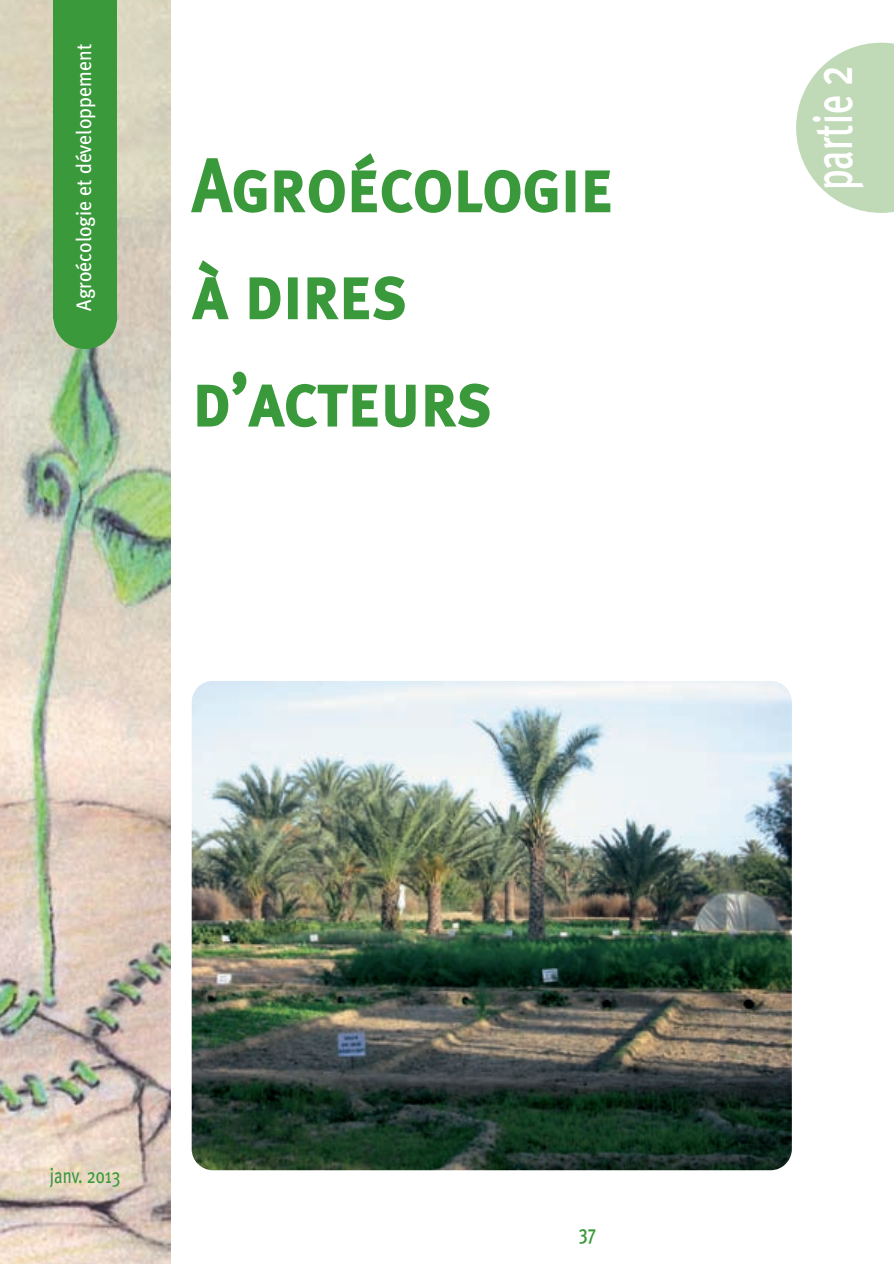
<style>
.page{position:relative;width:894px;height:1264px;background:#fff}
.page>*{position:absolute;margin:0;border:0;box-sizing:border-box;transform-origin:0 0}
.t1{font:75px/107.1px "Meta Plus Medium Caps";color:#3a9a3b;scale:.9 1}
.t2{font:500 54px "Meta Plus";color:#fff;scale:.7 1}
.t3{font:21px "Meta Plus";color:#fff;scale:.95 1}
.t4{font:21px "Meta Plus";color:#3a9a3b;scale:.8 1}
.t5{font:500 21px "Meta Plus";color:#3a9a3b;scale:.8 1}
</style>
<div class="page">
<img style="left:0;top:0;width:893px;height:1263px">
<p class="t3" style="left:72px;top:311px;width:282px;rotate:-90deg">Agroécologie et développement</p>
<h1 class="t1" style="left:192px;top:132px;width:469px">Agroécologie à dires d’acteurs</h1>
<h2 class="t2" style="left:801px;top:190px;width:180px;rotate:-90deg">partie 2</h2>
<p class="t4" style="left:50px;top:1163px;width:90px">janv. 2013</p>
<p class="t5" style="left:578px;top:1220px;width:23px">37</p>
</div>
